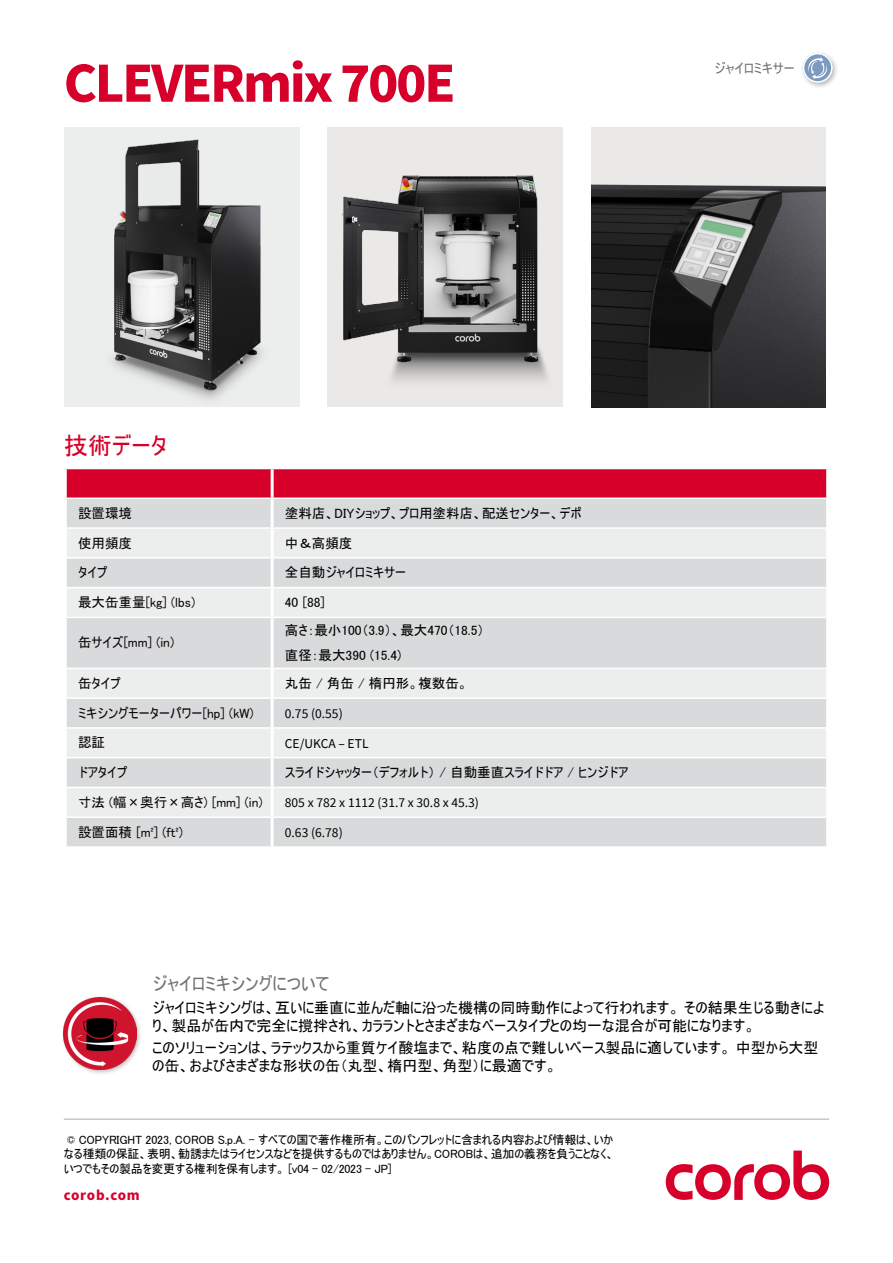
<style>
.page{position:relative;width:893px;height:1263px;background:#fff}
.page>*{position:absolute;margin:0;border:0;box-sizing:border-box;transform-origin:0 0}
.t1{font:700 57px "Source Sans Pro";letter-spacing:-.04em;color:#d6002a}
.t2{font:24px "MS UI Gothic";color:#d6002a}
.t3{font:18px "MS UI Gothic";color:#707172}
.t4{font:15px/18px "MS UI Gothic";color:#000}
.t5{font:700 15px "Source Sans Pro";letter-spacing:.045em;color:#d6002a}
.t6{font:13.5px/24.8px "MS UI Gothic";color:#000}
.t7{font:13.5px "MS UI Gothic";color:#070404}
.t8{font:13.5px "Source Sans Pro";color:#000}
.t9{font:13.5px "MS UI Gothic";color:#707172}
.t10{font:12px/14.4px "MS UI Gothic";letter-spacing:-.02em;color:#000;text-align:justify}
</style>
<div class="page">
<svg style="left:666px;top:1150px;width:163px;height:50px"></svg>
<hr style="left:64px;top:1118px;width:765px;height:2px;background:#c6c7c8">
<div style="left:800px;top:50px;width:38px;height:39px;background:#000;opacity:.27"></div>
<svg style="left:803px;top:53px;width:30px;height:30px"></svg>
<div style="left:67px;top:469px;width:759px;height:28px;background:#d6002a"></div>
<div style="left:67px;top:499px;width:759px;height:347px;background:#d9dadb"></div>
<div style="left:65px;top:528px;width:207px;height:30px;background:#eceded"></div>
<div style="left:272px;top:528px;width:556px;height:30px;background:#eceded"></div>
<svg style="left:67px;top:588px;width:204px;height:228px;background:#e3e4e4"></svg>
<svg style="left:274px;top:588px;width:552px;height:228px;background:#e3e4e4"></svg>
<hr style="left:271px;top:529px;width:3px;height:28px;background:#fff">
<hr style="left:64px;top:528px;width:3px;height:30px;background:#fff">
<hr style="left:826px;top:528px;width:3px;height:30px;background:#fff">
<hr style="left:271px;top:469px;width:3px;height:29px;background:#fff">
<hr style="left:271px;top:498px;width:3px;height:29px;background:#fff">
<hr style="left:67px;top:527px;width:205px;height:2px;background:#fff">
<hr style="left:272px;top:527px;width:554px;height:2px;background:#fff">
<hr style="left:271px;top:588px;width:3px;height:29px;background:#fff">
<hr style="left:271px;top:669px;width:3px;height:28px;background:#fff">
<hr style="left:271px;top:729px;width:3px;height:28px;background:#fff">
<hr style="left:271px;top:788px;width:3px;height:28px;background:#fff">
<hr style="left:271px;top:818px;width:3px;height:28px;background:#fff">
<hr style="left:67px;top:557px;width:205px;height:2px;background:#fff">
<hr style="left:272px;top:557px;width:554px;height:2px;background:#fff">
<hr style="left:271px;top:559px;width:3px;height:28px;background:#fff">
<hr style="left:67px;top:587px;width:205px;height:1px;background:#fff">
<hr style="left:272px;top:587px;width:554px;height:1px;background:#fff">
<hr style="left:67px;top:617px;width:205px;height:1px;background:#fff">
<hr style="left:272px;top:617px;width:554px;height:1px;background:#fff">
<hr style="left:271px;top:618px;width:3px;height:50px;background:#fff">
<hr style="left:67px;top:668px;width:205px;height:1px;background:#fff">
<hr style="left:272px;top:668px;width:554px;height:1px;background:#fff">
<hr style="left:67px;top:697px;width:205px;height:2px;background:#fff">
<hr style="left:272px;top:697px;width:554px;height:2px;background:#fff">
<hr style="left:271px;top:699px;width:3px;height:28px;background:#fff">
<hr style="left:67px;top:727px;width:205px;height:2px;background:#fff">
<hr style="left:272px;top:727px;width:554px;height:2px;background:#fff">
<hr style="left:67px;top:757px;width:205px;height:1px;background:#fff">
<hr style="left:272px;top:757px;width:554px;height:1px;background:#fff">
<hr style="left:271px;top:758px;width:3px;height:29px;background:#fff">
<hr style="left:67px;top:787px;width:205px;height:1px;background:#fff">
<hr style="left:272px;top:787px;width:554px;height:1px;background:#fff">
<hr style="left:67px;top:816px;width:205px;height:2px;background:#fff">
<hr style="left:272px;top:816px;width:554px;height:2px;background:#fff">
<img style="left:327px;top:128px;width:236px;height:279px">
<div style="left:591px;top:128px;width:235px;height:279px;background:#ebe9e8"></div>
<img style="left:591px;top:184px;width:235px;height:223px">
<img style="left:64px;top:128px;width:236px;height:279px">
<div style="left:61px;top:995px;width:81px;height:81px;background:#000;opacity:.27"></div>
<img style="left:64px;top:998px;width:72px;height:72px">
<h1 class="t1" style="left:64px;top:44px;width:393px">CLEVERmix 700E</h1>
<p class="t9" style="left:714px;top:61px;width:82px">ジャイロミキサー</p>
<h2 class="t2" style="left:64px;top:434px;width:105px">技術データ</h2>
<p class="t7" style="left:78px;top:506px;width:56px">設置環境</p>
<p class="t6" style="left:285px;top:500px;width:298px">塗料店、DIYショップ、プロ用塗料店、配送センター、デポ</p>
<p class="t7" style="left:78px;top:536px;width:56px">使用頻度</p>
<p class="t6" style="left:285px;top:530px;width:69px">中＆高頻度</p>
<p class="t7" style="left:78px;top:566px;width:31px">タイプ</p>
<p class="t6" style="left:285px;top:560px;width:123px">全自動ジャイロミキサー</p>
<p class="t7" style="left:78px;top:595px;width:119px">最大缶重量[kg] (lbs)</p>
<p class="t6" style="left:285px;top:590px;width:42px">40 [88]</p>
<p class="t7" style="left:78px;top:636px;width:98px">缶サイズ[mm] (in)</p>
<p class="t6" style="left:285px;top:618px;width:201px">高さ：最小100（3.9）、最大470（18.5）直径：最大390 (15.4)</p>
<p class="t7" style="left:78px;top:676px;width:44px">缶タイプ</p>
<p class="t6" style="left:285px;top:671px;width:184px">丸缶 / 角缶 / 楕円形。複数缶。</p>
<p class="t7" style="left:78px;top:706px;width:177px">ミキシングモーターパワー[hp] (kW)</p>
<p class="t8" style="left:285px;top:705px;width:59px">0.75 (0.55)</p>
<p class="t7" style="left:78px;top:736px;width:28px">認証</p>
<p class="t8" style="left:285px;top:735px;width:85px">CE/UKCA – ETL</p>
<p class="t7" style="left:78px;top:765px;width:51px">ドアタイプ</p>
<p class="t6" style="left:285px;top:760px;width:345px">スライドシャッター（デフォルト） / 自動垂直スライドドア / ヒンジドア</p>
<p class="t7" style="left:78px;top:795px;width:186px">寸法 (幅×奥行×高さ) [mm] (in)</p>
<p class="t8" style="left:285px;top:794px;width:196px">805 x 782 x 1112 (31.7 x 30.8 x 45.3)</p>
<p class="t7" style="left:78px;top:825px;width:106px">設置面積 [m²] (ft²)</p>
<p class="t8" style="left:285px;top:824px;width:59px">0.63 (6.78)</p>
<p class="t3" style="left:152px;top:975px;width:179px">ジャイロミキシングについて</p>
<p class="t4" style="left:152px;top:998px;width:674px">ジャイロミキシングは、互いに垂直に並んだ軸に沿った機構の同時動作によって行われます。 その結果生じる動きにより、製品が缶内で完全に撹拌され、カララントとさまざまなベースタイプとの均一な混合が可能になります。</p>
<p class="t4" style="left:152px;top:1038px;width:668px">このソリューションは、ラテックスから重質ケイ酸塩まで、粘度の点で難しいベース製品に適しています。 中型から大型の缶、およびさまざまな形状の缶（丸型、楕円型、角型）に最適です。</p>
<p class="t10" style="left:64px;top:1132px;width:552px">© COPYRIGHT 2023, COROB S.p.A. - すべての国で著作権所有。このパンフレットに含まれる内容および情報は、いかなる種類の保証、表明、勧誘またはライセンスなどを提供するものではありません。COROBは、追加の義務を負うことなく、いつでもその製品を変更する権利を保有します。 [v04 - 02/2023 - JP]</p>
<p class="t5" style="left:64px;top:1184px;width:78px">corob.com</p>
</div>
